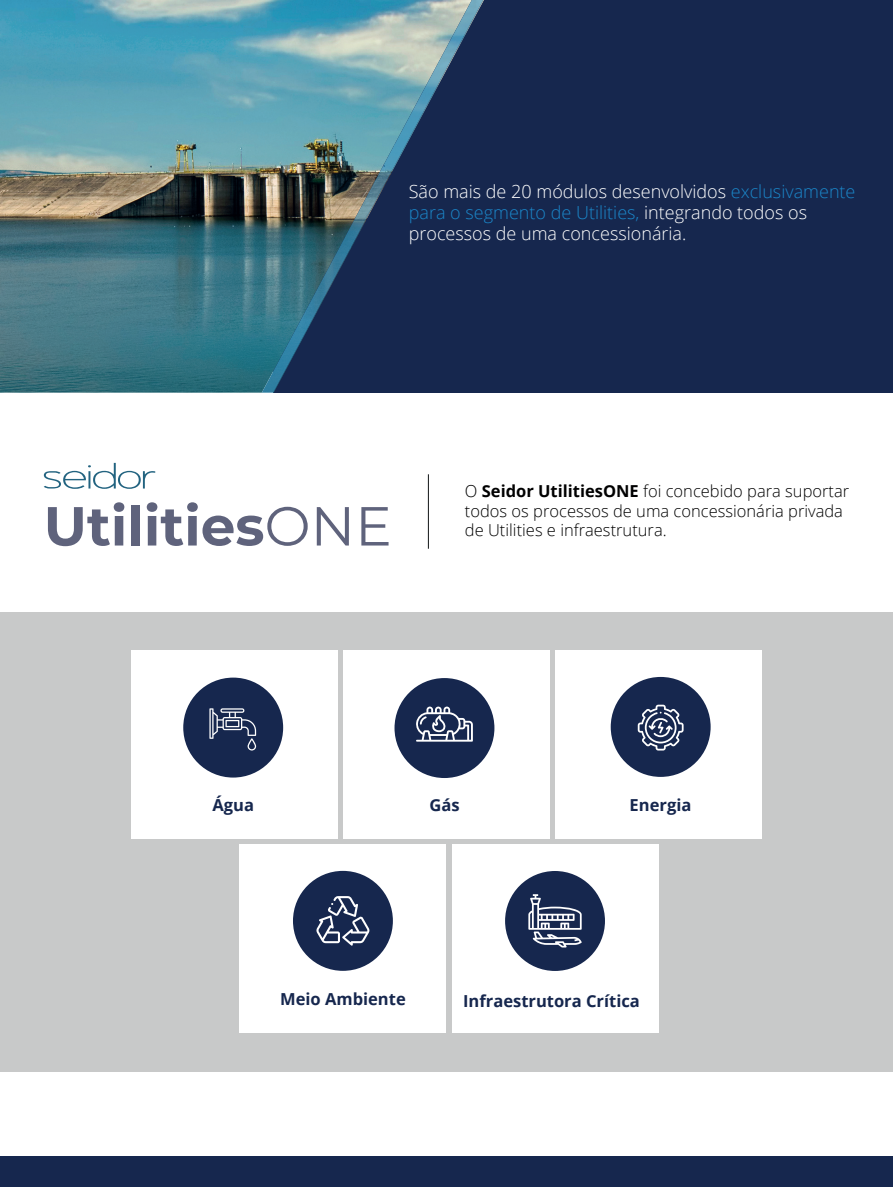
<style>
.page{position:relative;width:893px;height:1187px;background:#fff}
.page>*{position:absolute;margin:0;border:0;box-sizing:border-box;transform-origin:0 0}
.t1{font:700 54.9px "Montserrat";color:#5f637c}
.t2{font:300 18px/21px "Open Sans";color:#fff}
.t3{font:300 16.5px/19.5px "Open Sans";color:#000001}
.t4{font:700 16.5px "Open Sans";color:#16274e}
.s1{color:#1b86c8}
.s2{font-weight:400}
.s3{font-weight:700}
</style>
<div class="page">
<div style="left:273px;top:0;width:620px;height:392px;background:#16274e"></div>
<img style="left:0;top:0;width:484px;height:392px">
<svg style="left:44px;top:463px;width:111px;height:26px"></svg>
<img style="left:439px;top:0;width:44px;height:83px">
<img style="left:394px;top:61px;width:45px;height:105px">
<img style="left:350px;top:143px;width:45px;height:106px">
<img style="left:306px;top:227px;width:44px;height:105px">
<img style="left:262px;top:309px;width:44px;height:83px">
<hr style="left:428px;top:474px;width:1px;height:74px;background:#101315">
<div style="left:0;top:611px;width:893px;height:460px;background:#c8c9c9"></div>
<div style="left:131px;top:650px;width:207px;height:188px;background:#fff"></div>
<div style="left:183px;top:677px;width:100px;height:100px;background:#16274e;border-radius:50%"></div>
<div style="left:343px;top:650px;width:207px;height:188px;background:#fff"></div>
<div style="left:394px;top:678px;width:100px;height:100px;background:#16274e;border-radius:50%"></div>
<div style="left:555px;top:650px;width:207px;height:188px;background:#fff"></div>
<div style="left:611px;top:677px;width:100px;height:99px;background:#16274e;border-radius:50%"></div>
<div style="left:239px;top:844px;width:207px;height:188px;background:#fff"></div>
<div style="left:293px;top:870px;width:100px;height:100px;background:#16274e;border-radius:50%"></div>
<div style="left:452px;top:844px;width:206px;height:188px;background:#fff"></div>
<div style="left:505px;top:870px;width:100px;height:100px;background:#16274e;border-radius:50%"></div>
<svg style="left:416px;top:706px;width:57px;height:35px"></svg>
<div style="left:0;top:1156px;width:893px;height:30px;background:#16274e"></div>
<svg style="left:209px;top:708px;width:47px;height:42px"></svg>
<svg style="left:638px;top:704px;width:46px;height:46px"></svg>
<svg style="left:316px;top:896px;width:54px;height:49px"></svg>
<svg style="left:528px;top:894px;width:54px;height:53px"></svg>
<p class="t2" style="left:409px;top:180px;width:448px">São mais de 20 módulos desenvolvidos <span class="s1">exclusivamente para o segmento de Utilities,</span> integrando todos os processos de uma concessionária.</p>
<h1 class="t1" style="left:44px;top:486px;width:350px">Utilities<span class="s2">ONE</span></h1>
<p class="t3" style="left:465px;top:481px;width:386px">O <span class="s3">Seidor UtilitiesONE</span> foi concebido para suportar todos os processos de uma concessionária privada de Utilities e infraestrutura.</p>
<p class="t4" style="left:212px;top:793px;width:43px">Água</p>
<p class="t4" style="left:429px;top:793px;width:32px">Gás</p>
<p class="t4" style="left:630px;top:793px;width:63px">Energia</p>
<p class="t4" style="left:280px;top:987px;width:127px">Meio Ambiente</p>
<p class="t4" style="left:463px;top:989px;width:178px">Infraestrutora Crítica</p>
</div>
